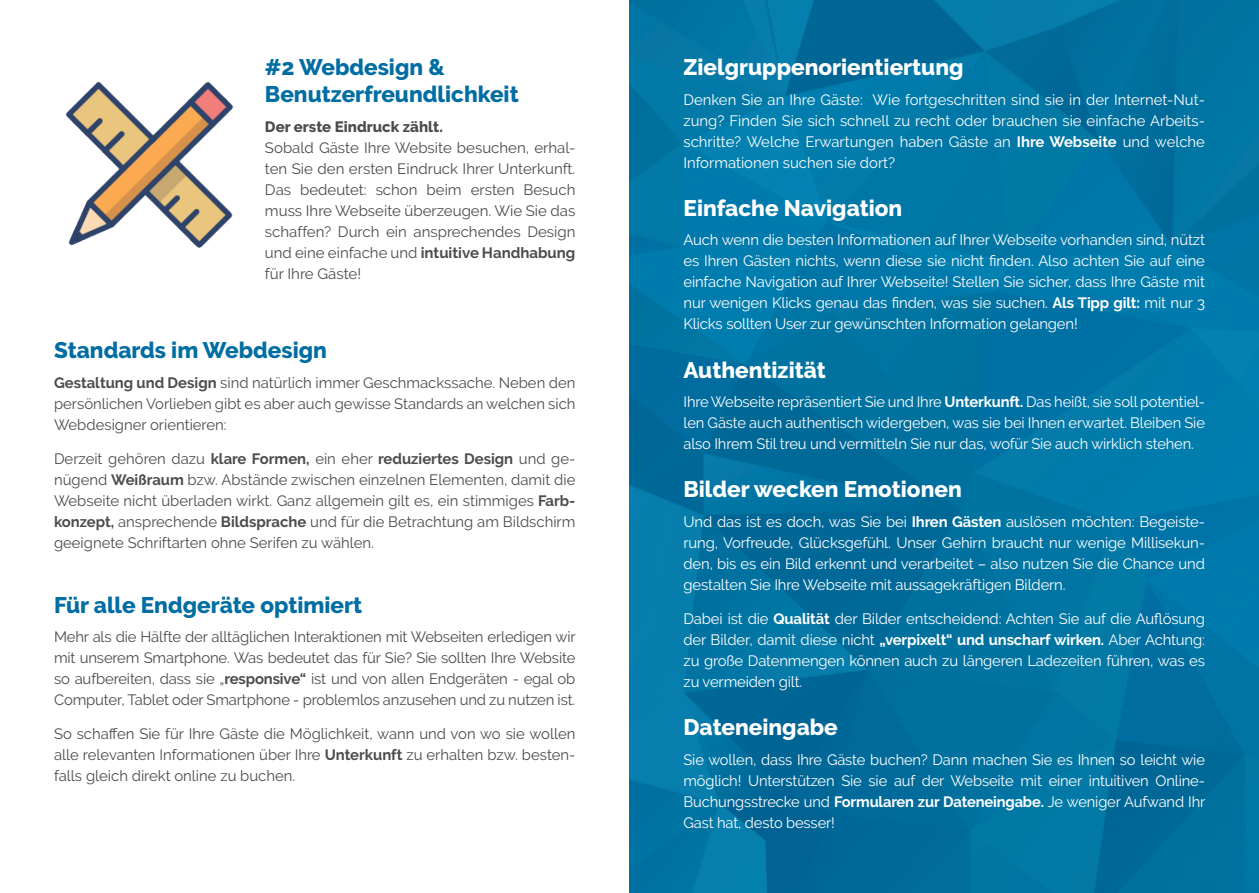
<style>
.page{position:relative;width:1259px;height:893px;background:#fff}
.page>*{position:absolute;margin:0;border:0;box-sizing:border-box;transform-origin:0 0}
.t1{font:800 22.5px "Raleway";color:#fff}
.t2{font:800 22.5px/27px "Raleway";color:#006da3}
.t3{font:15px/21px "Raleway";letter-spacing:-.01em;color:#fff;text-align:justify}
.t4{font:15px/21px "Raleway";color:#4b4c4d;text-align:justify}
.t5{font:800 15px "Raleway";color:#4b4c4d}
.s1{font-weight:700}
</style>
<div class="page">
<img style="left:629px;top:0;width:630px;height:893px">
<img style="left:65px;top:81px;width:169px;height:167px">
<p class="t2" style="left:265px;top:54px;width:255px">#2 Webdesign &amp;<br>Benutzerfreundlichkeit</p>
<p class="t5" style="left:265px;top:118px;width:179px">Der erste Eindruck zählt.</p>
<p class="t4" style="left:265px;top:137px;width:312px">Sobald Gäste Ihre Website besuchen, erhal&shy;ten Sie den ersten Eindruck Ihrer Unterkunft.<br>Das bedeutet: schon beim ersten Besuch muss Ihre Webseite überzeugen. Wie Sie das schaffen? Durch ein ansprechendes Design und eine einfache und <span class="s1">intuitive Handhabung </span>für Ihre Gäste!</p>
<p class="t2" style="left:54px;top:337px;width:274px">Standards im Webdesign</p>
<p class="t4" style="left:54px;top:372px;width:523px"><span class="s1">Gestaltung und Design</span> sind natürlich immer Geschmackssache. Neben den persönlichen Vorlieben gibt es aber auch gewisse Standards an welchen sich Webdesigner orientieren:</p>
<p class="t4" style="left:54px;top:448px;width:523px">Derzeit gehören dazu <span class="s1">klare Formen,</span> ein eher <span class="s1">reduziertes Design</span> und ge&shy;nügend <span class="s1">Weißraum</span> bzw. Abstände zwischen einzelnen Elementen, damit die Webseite nicht überladen wirkt. Ganz allgemein gilt es, ein stimmiges <span class="s1">Farb&shy;konzept,</span> ansprechende <span class="s1">Bildsprache</span> und für die Betrachtung am Bildschirm geeignete Schriftarten ohne Serifen zu wählen.</p>
<p class="t2" style="left:54px;top:592px;width:310px">Für alle Endgeräte optimiert</p>
<p class="t4" style="left:54px;top:627px;width:523px">Mehr als die Hälfte der alltäglichen Interaktionen mit Webseiten erledigen wir mit unserem Smartphone. Was bedeutet das für Sie? Sie sollten Ihre Website so aufbereiten, dass sie „<span class="s1">responsive“</span> ist und von allen Endgeräten - egal ob Computer, Tablet oder Smartphone - problemlos anzusehen und zu nutzen ist.</p>
<p class="t4" style="left:54px;top:723px;width:523px">So schaffen Sie für Ihre Gäste die Möglichkeit, wann und von wo sie wollen alle relevanten Informationen über Ihre <span class="s1">Unterkunft</span> zu erhalten bzw. besten&shy;falls gleich direkt online zu buchen.</p>
<p class="t1" style="left:683px;top:54px;width:282px">Zielgruppenorientiertung</p>
<p class="t3" style="left:683px;top:89px;width:523px">Denken Sie an Ihre Gäste: Wie fortgeschritten sind sie in der Internet-Nut&shy;zung? Finden Sie sich schnell zu recht oder brauchen sie einfache Arbeits&shy;schritte? Welche Erwartungen haben Gäste an <span class="s1">Ihre Webseite</span> und welche Informationen suchen sie dort?</p>
<p class="t1" style="left:683px;top:195px;width:220px">Einfache Navigation</p>
<p class="t3" style="left:683px;top:230px;width:523px">Auch wenn die besten Informationen auf Ihrer Webseite vorhanden sind, nützt es Ihren Gästen nichts, wenn diese sie nicht finden. Also achten Sie auf eine einfache Navigation auf Ihrer Webseite! Stellen Sie sicher, dass Ihre Gäste mit nur wenigen Klicks genau das finden, was sie suchen. <span class="s1">Als Tipp gilt:</span> mit nur 3<br>Klicks sollten User zur gewünschten Information gelangen!</p>
<p class="t1" style="left:683px;top:357px;width:144px">Authentizität</p>
<p class="t3" style="left:683px;top:391px;width:523px">Ihre Webseite repräsentiert Sie und Ihre <span class="s1">Unterkunft.</span> Das heißt, sie soll potentiel&shy;len Gäste auch authentisch widergeben, was sie bei Ihnen erwartet. Bleiben Sie also Ihrem Stil treu und vermitteln Sie nur das, wofür Sie auch wirklich stehen.</p>
<p class="t1" style="left:683px;top:477px;width:280px">Bilder wecken Emotionen</p>
<p class="t3" style="left:683px;top:511px;width:523px">Und das ist es doch, was Sie bei <span class="s1">Ihren Gästen</span> auslösen möchten: Begeiste&shy;rung, Vorfreude, Glücksgefühl. Unser Gehirn braucht nur wenige Millisekun&shy;den, bis es ein Bild erkennt und verarbeitet – also nutzen Sie die Chance und gestalten Sie Ihre Webseite mit aussagekräftigen Bildern.</p>
<p class="t3" style="left:683px;top:608px;width:523px">Dabei ist die <span class="s1">Qualität</span> der Bilder entscheidend: Achten Sie auf die Auflösung der Bilder, damit diese nicht <span class="s1">„verpixelt“ und unscharf wirken.</span> Aber Achtung: zu große Datenmengen können auch zu längeren Ladezeiten führen, was es zu vermeiden gilt.</p>
<p class="t1" style="left:683px;top:714px;width:156px">Dateneingabe</p>
<p class="t3" style="left:683px;top:749px;width:523px">Sie wollen, dass Ihre Gäste buchen? Dann machen Sie es Ihnen so leicht wie möglich! Unterstützen Sie sie auf der Webseite mit einer intuitiven Online-Buchungsstrecke und <span class="s1">Formularen zur Dateneingabe.</span> Je weniger Aufwand Ihr Gast hat, desto besser!</p>
</div>
